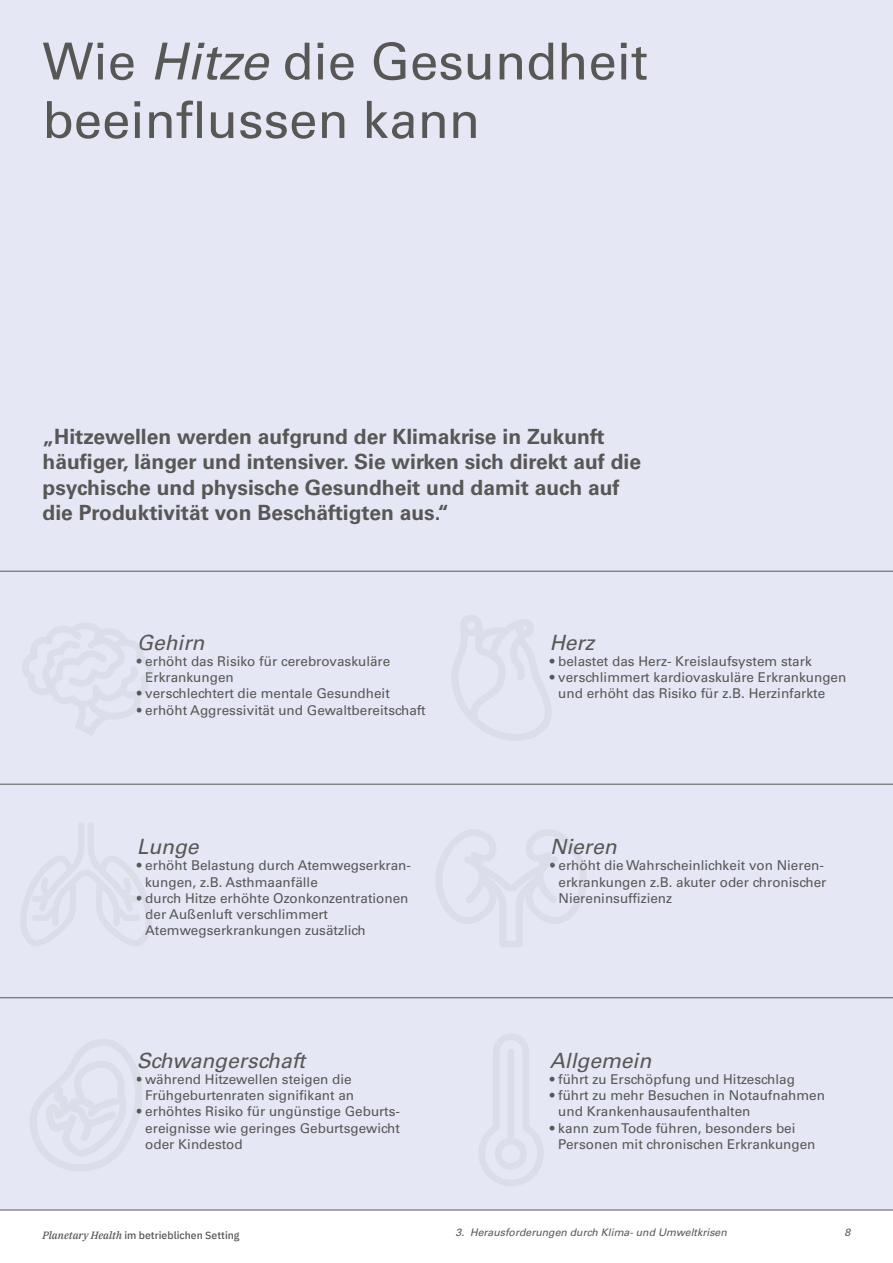
<style>
.page{position:relative;width:893px;height:1263px;background:#fff}
.page>*{position:absolute;margin:0;border:0;box-sizing:border-box;transform-origin:0 0}
.t1{font:51px/58.5px "Univers LT Std";color:#575756}
.t2{font:700 21px/25.2px "Univers LT Std";color:#575756}
.t3{font:italic 21px "Univers LT Std";color:#575756}
.t4{font:13.5px/16.2px "Univers LT Std";color:#575756}
.t5{font:italic 10.5px "Univers LT Std";color:#575756}
.t6{font:500 10.5px "IBM Plex Sans";color:#575756}
.s1{font-style:italic}
.s2{font-family:"IBM Plex Serif";font-style:italic}
</style>
<div class="page">
<div style="left:0;top:0;width:893px;height:1210px;background:#e6e7f5"></div>
<hr style="left:0;top:1210px;width:893px;height:1px;background:#575756">
<svg style="left:22px;top:623px;width:131px;height:112px"></svg>
<svg style="left:452px;top:615px;width:100px;height:126px"></svg>
<svg style="left:20px;top:822px;width:132px;height:124px"></svg>
<svg style="left:436px;top:829px;width:151px;height:118px"></svg>
<svg style="left:30px;top:1039px;width:112px;height:132px"></svg>
<hr style="left:0;top:784px;width:893px;height:1px;background:#575756">
<hr style="left:0;top:997px;width:893px;height:1px;background:#575756">
<hr style="left:0;top:571px;width:893px;height:1px;background:#575756">
<svg style="left:479px;top:1034px;width:65px;height:152px"></svg>
<h1 class="t1" style="left:43px;top:32px;width:607px">Wie <span class="s1">Hitze</span> die Gesundheit beeinflussen kann</h1>
<h2 class="t2" style="left:43px;top:424px;width:600px">„Hitzewellen werden aufgrund der Klimakrise in Zukunft häufiger, länger und intensiver. Sie wirken sich direkt auf die psychische und physische Gesundheit und damit auch auf die Produktivität von Beschäftigten aus.“</h2>
<h2 class="t3" style="left:137px;top:630px;width:69px">Gehirn</h2>
<p class="t4" style="left:145px;top:653px;width:247px;text-indent:-8px">• erhöht das Risiko für cerebrovaskuläre<br>Erkrankungen</p>
<p class="t4" style="left:137px;top:685px;width:255px">• verschlechtert die mentale Gesundheit</p>
<p class="t4" style="left:137px;top:702px;width:290px">• erhöht Aggressivität und Gewaltbereitschaft</p>
<h2 class="t3" style="left:137px;top:834px;width:63px">Lunge</h2>
<p class="t4" style="left:145px;top:858px;width:267px;text-indent:-8px">• erhöht Belastung durch Atemwegserkran&shy;kungen, z.B. Asthmaanfälle</p>
<p class="t4" style="left:145px;top:890px;width:265px;text-indent:-8px">• durch Hitze erhöhte Ozonkonzentrationen der Außenluft verschlimmert<br>Atemwegserkrankungen zusätzlich</p>
<h2 class="t3" style="left:137px;top:1048px;width:170px">Schwangerschaft</h2>
<p class="t4" style="left:137px;top:1071px;width:216px">• während Hitzewellen steigen die</p>
<p class="t4" style="left:137px;top:1103px;width:265px">• erhöhtes Risiko für ungünstige Geburts-</p>
<p class="t4" style="left:145px;top:1087px;width:210px">Früh geburtenraten signifikant an</p>
<p class="t4" style="left:145px;top:1120px;width:256px">ereignisse wie geringes Geburtsgewicht oder Kindestod</p>
<h2 class="t3" style="left:550px;top:630px;width:46px">Herz</h2>
<p class="t4" style="left:550px;top:653px;width:264px">• belastet das Herz- Kreislaufsystem stark</p>
<p class="t4" style="left:558px;top:669px;width:290px;text-indent:-8px">• verschlimmert kardiovaskuläre Erkrankungen und erhöht das Risiko für z.B. Herzinfarkte</p>
<h2 class="t3" style="left:550px;top:834px;width:68px">Nieren</h2>
<p class="t4" style="left:558px;top:858px;width:269px;text-indent:-8px">• erhöht die Wahrscheinlichkeit von Nieren&shy;erkrankungen z.B. akuter oder chronischer<br>Niereninsuffizienz</p>
<h2 class="t3" style="left:550px;top:1048px;width:103px">Allgemein</h2>
<p class="t4" style="left:550px;top:1071px;width:247px">• führt zu Erschöpfung und Hitzeschlag</p>
<p class="t4" style="left:558px;top:1087px;width:268px;text-indent:-8px">• führt zu mehr Besuchen in Notaufnahmen und Krankenhausaufenthalten</p>
<p class="t4" style="left:558px;top:1120px;width:259px;text-indent:-8px">• kann zum Tode führen, besonders bei<br>Personen mit chronischen Erkrankungen</p>
<p class="t6" style="left:43px;top:1227px;width:198px"><span class="s2">Planetary Health</span> im betrieblichen Setting</p>
<p class="t5" style="left:455px;top:1225px;width:273px">3. Herausforderungen durch Klima- und Umweltkrisen</p>
<p class="t5" style="left:845px;top:1225px;width:7px">8</p>
</div>
